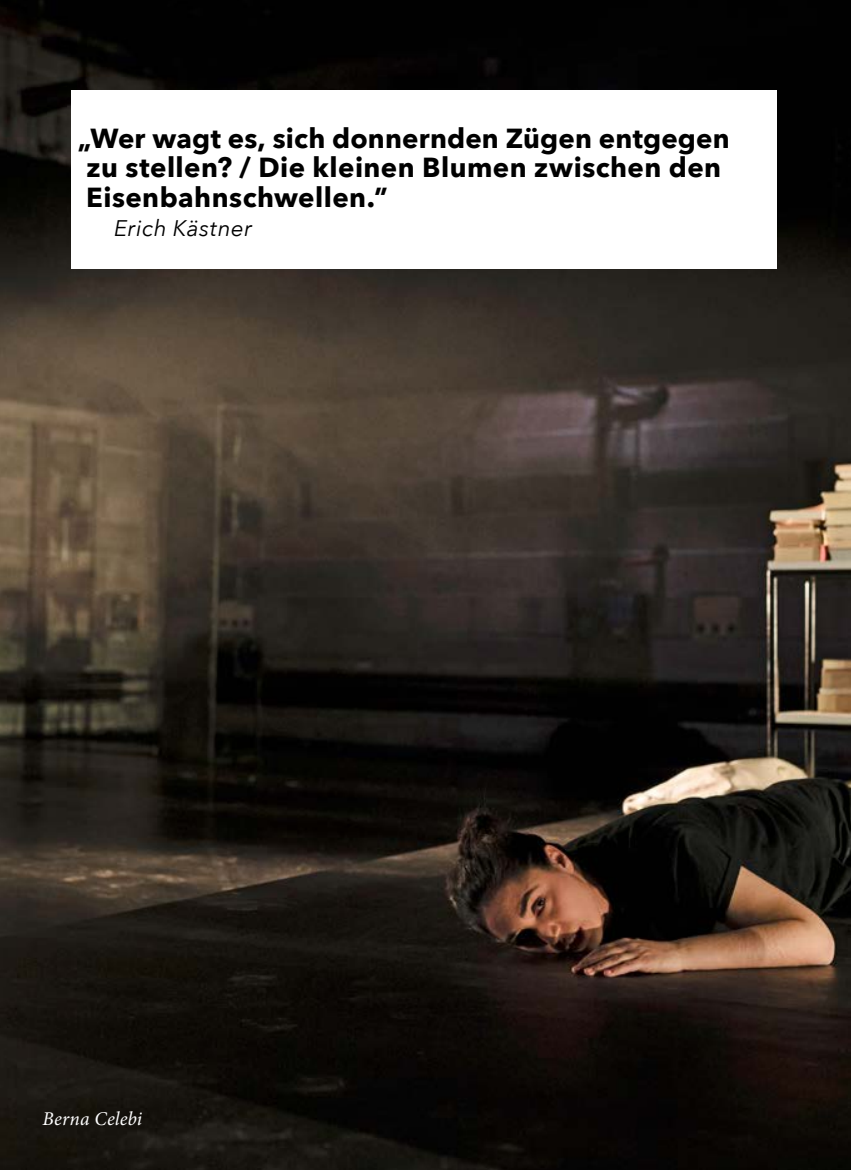
<style>
.page{position:relative;width:851px;height:1170px;background:#fff}
.page>*{position:absolute;margin:0;border:0;box-sizing:border-box;transform-origin:0 0}
.t1{font:700 27.5px/29px "Avenir Next";letter-spacing:.015em;color:#000}
.t2{font:italic 22.5px "Avenir Next";letter-spacing:.02em;color:#000}
.t3{font:italic 19.5px "Minion Pro";letter-spacing:.005em;color:#fff}
</style>
<div class="page">
<img style="left:0;top:0;width:850px;height:1169px">
<div style="left:71px;top:90px;width:705px;height:178px;background:#fff"></div>
<p class="t1" style="left:86px;top:124px;width:645px;text-indent:-9px">„Wer wagt es, sich donnernden Zügen entgegen zu stellen? / Die kleinen Blumen zwischen den<br>Eisenbahnschwellen.”</p>
<p class="t2" style="left:114px;top:209px;width:139px">Erich Kästner</p>
<p class="t3" style="left:43px;top:1105px;width:101px">Berna Celebi</p>
</div>
